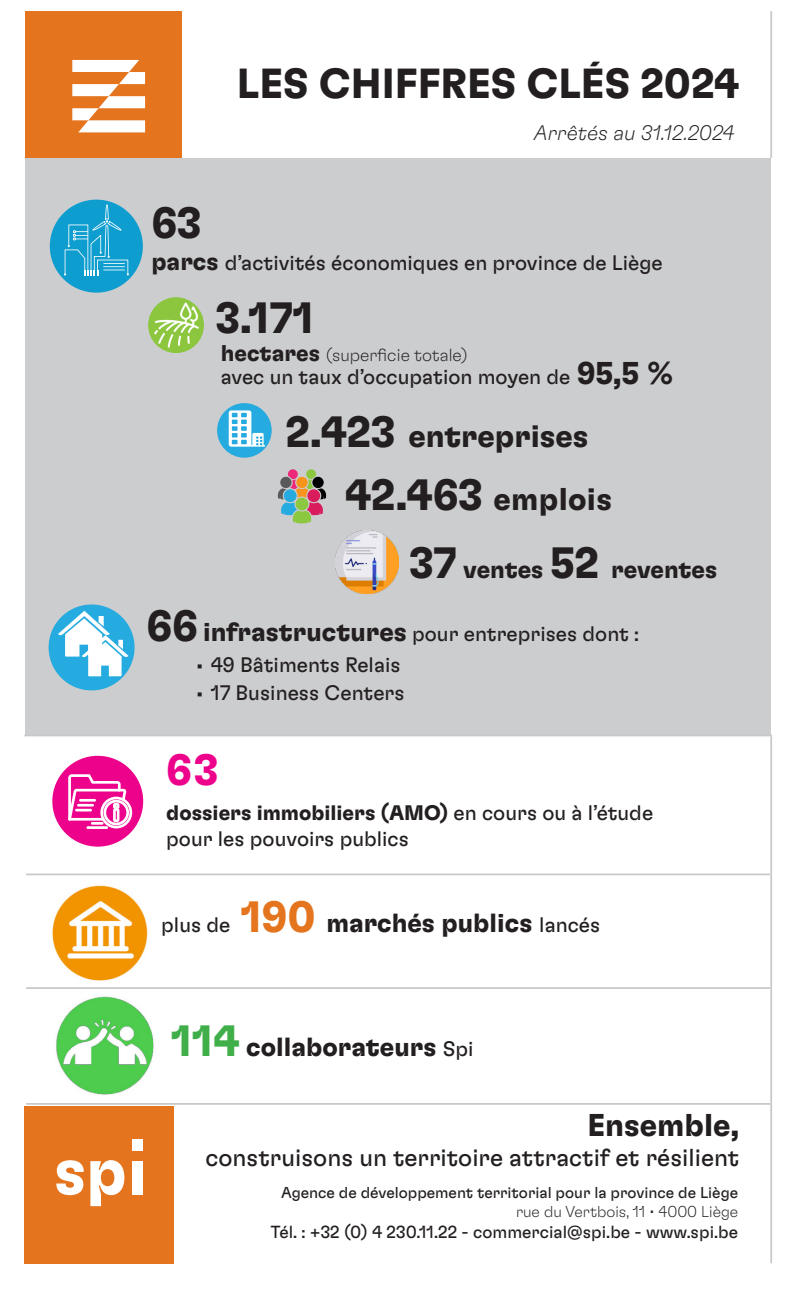
<style>
.page{position:relative;width:794px;height:1290px;background:#fff}
.page>*{position:absolute;margin:0;border:0;box-sizing:border-box;transform-origin:0 0}
.t1{font:700 43.75px "GT Flexa";color:#231f20}
.t2{font:700 43.75px "GT Flexa";color:#ed028c}
.t3{font:700 42px "GT Flexa";color:#231f20}
.t4{font:700 31.5px "GT Flexa";color:#231f20}
.t5{font:700 26.25px "GT Flexa";color:#231f20}
.t6{font:24.5px "GT Flexa";color:#231f20}
.t7{font:700 24.5px "GT Flexa";color:#231f20}
.t8{font:21px "GT Flexa";color:#231f20}
.t9{font:700 21px "GT Flexa";color:#231f20}
.t10{font:italic 100 21px "GT Flexa";color:#231f20}
.t11{font:17.5px "GT Flexa";color:#231f20}
.t12{font:100 17.5px "GT Flexa";color:#231f20}
.t13{font:15.75px "GT Flexa";color:#231f20}
.t14{font:100 15.75px "GT Flexa";color:#231f20}
.s1{font-weight:700;font-size:24.5px}
.s2{font-weight:700;font-size:22.75px}
.s3{font-weight:700;font-size:31.5px}
.s4{font-size:43.75px}
.s5{font-weight:700;font-size:43.75px}
.s6{font-weight:700;font-size:26.25px}
.s7{font-weight:400}
.s8{font-weight:400;font-size:21px}
.s9{font-size:43.75px;color:#e4741d}
.s10{font-size:43.75px;color:#40ae49}
</style>
<div class="page">
<div style="left:25px;top:158px;width:746px;height:577px;background:#cccdcf"></div>
<hr style="left:770px;top:11px;width:2px;height:147px;background:#c7c8ca">
<hr style="left:770px;top:736px;width:2px;height:138px;background:#c7c8ca">
<hr style="left:770px;top:874px;width:2px;height:114px;background:#c7c8ca">
<hr style="left:770px;top:988px;width:2px;height:116px;background:#c7c8ca">
<hr style="left:770px;top:1104px;width:2px;height:159px;background:#c7c8ca">
<hr style="left:26px;top:873px;width:744px;height:2px;background:#c7c8ca">
<hr style="left:26px;top:987px;width:744px;height:2px;background:#c7c8ca">
<hr style="left:26px;top:1103px;width:744px;height:2px;background:#c7c8ca">
<hr style="left:24px;top:734px;width:748px;height:2px;background:#c7c8ca">
<div style="left:50px;top:200px;width:93px;height:93px;background:#0e9dcf;border-radius:50%"></div>
<svg style="left:64px;top:204px;width:65px;height:71px"></svg>
<img style="left:148px;top:297px;width:56px;height:56px">
<div style="left:49px;top:605px;width:85px;height:85px;background:#26abe0;border-radius:50%"></div>
<svg style="left:58px;top:611px;width:70px;height:65px"></svg>
<div style="left:52px;top:756px;width:91px;height:90px;background:#ed028c;border-radius:50%"></div>
<svg style="left:68px;top:774px;width:65px;height:59px"></svg>
<div style="left:86px;top:826px;width:22px;height:3px;border:1px solid #fff"></div>
<svg style="left:278px;top:469px;width:48px;height:54px"></svg>
<div style="left:295px;top:498px;width:13px;height:12px;background:#8cc740;border-radius:50%"></div>
<div style="left:217px;top:403px;width:55px;height:55px;background:#26abe0;border-radius:50%"></div>
<svg style="left:229px;top:410px;width:36px;height:37px"></svg>
<div style="left:25px;top:11px;width:157px;height:147px;background:#e4741d"></div>
<svg style="left:72px;top:60px;width:73px;height:72px"></svg>
<img style="left:56px;top:996px;width:98px;height:99px">
<img style="left:52px;top:885px;width:96px;height:96px">
<div style="left:24px;top:1106px;width:149px;height:158px;background:#e4741d"></div>
<div style="left:132px;top:1139px;width:10px;height:11px;background:#fff"></div>
<svg style="left:56px;top:1160px;width:28px;height:35px"></svg>
<svg style="left:90px;top:1160px;width:34px;height:46px"></svg>
<div style="left:132px;top:1161px;width:10px;height:33px;background:#fff"></div>
<img style="left:336px;top:531px;width:63px;height:63px">
<p class="t3" style="left:237px;top:57px;width:504px">LES CHIFFRES CLÉS 2024</p>
<p class="t10" style="left:534px;top:120px;width:202px">Arrêtés au 31.12.2024</p>
<p class="t1" style="left:151px;top:196px;width:52px">63</p>
<p class="t8" style="left:151px;top:249px;width:513px"><span class="s1">parcs</span> d’activités économiques en province de Liège</p>
<p class="t1" style="left:216px;top:290px;width:100px">3.171</p>
<p class="t12" style="left:221px;top:344px;width:248px"><span class="s2">hectares</span> (superficie totale)</p>
<p class="t8" style="left:221px;top:363px;width:454px">avec un taux d’occupation moyen de <span class="s3">95,5 %</span></p>
<p class="t4" style="left:285px;top:416px;width:305px"><span class="s4">2.423</span> entreprises</p>
<p class="t4" style="left:345px;top:479px;width:269px"><span class="s4">42.463</span> emplois</p>
<p class="t7" style="left:409px;top:554px;width:309px"><span class="s4">37</span> ventes <span class="s4">52</span> reventes</p>
<p class="t8" style="left:146px;top:620px;width:494px"><span class="s5">66</span> <span class="s6">infrastructures</span> pour entreprises dont :</p>
<p class="t8" style="left:196px;top:652px;width:206px">• 49 Bâtiments Relais</p>
<p class="t8" style="left:196px;top:680px;width:210px">• 17 Business Centers</p>
<p class="t2" style="left:166px;top:742px;width:54px">63</p>
<p class="t9" style="left:166px;top:799px;width:488px">dossiers immobiliers (AMO) <span class="s7">en cours ou à l’étude</span></p>
<p class="t8" style="left:166px;top:825px;width:244px">pour les pouvoirs publics</p>
<p class="t5" style="left:161px;top:906px;width:440px"><span class="s8">plus de</span> <span class="s9">190</span> marchés publics <span class="s8">lancés</span></p>
<p class="t5" style="left:171px;top:1031px;width:304px"><span class="s10">114</span> collaborateurs <span class="s8">Spi</span></p>
<p class="t4" style="left:587px;top:1105px;width:153px">Ensemble,</p>
<p class="t6" style="left:205px;top:1142px;width:535px">construisons un territoire attractif et résilient</p>
<p class="t13" style="left:281px;top:1183px;width:458px">Agence de développement territorial pour la province de Liège</p>
<p class="t14" style="left:516px;top:1202px;width:224px">rue du Vertbois, 11 • 4000 Liège</p>
<p class="t11" style="left:271px;top:1221px;width:469px">Tél. : +32 (0) 4 230.11.22 - commercial@spi.be - www.spi.be</p>
</div>
